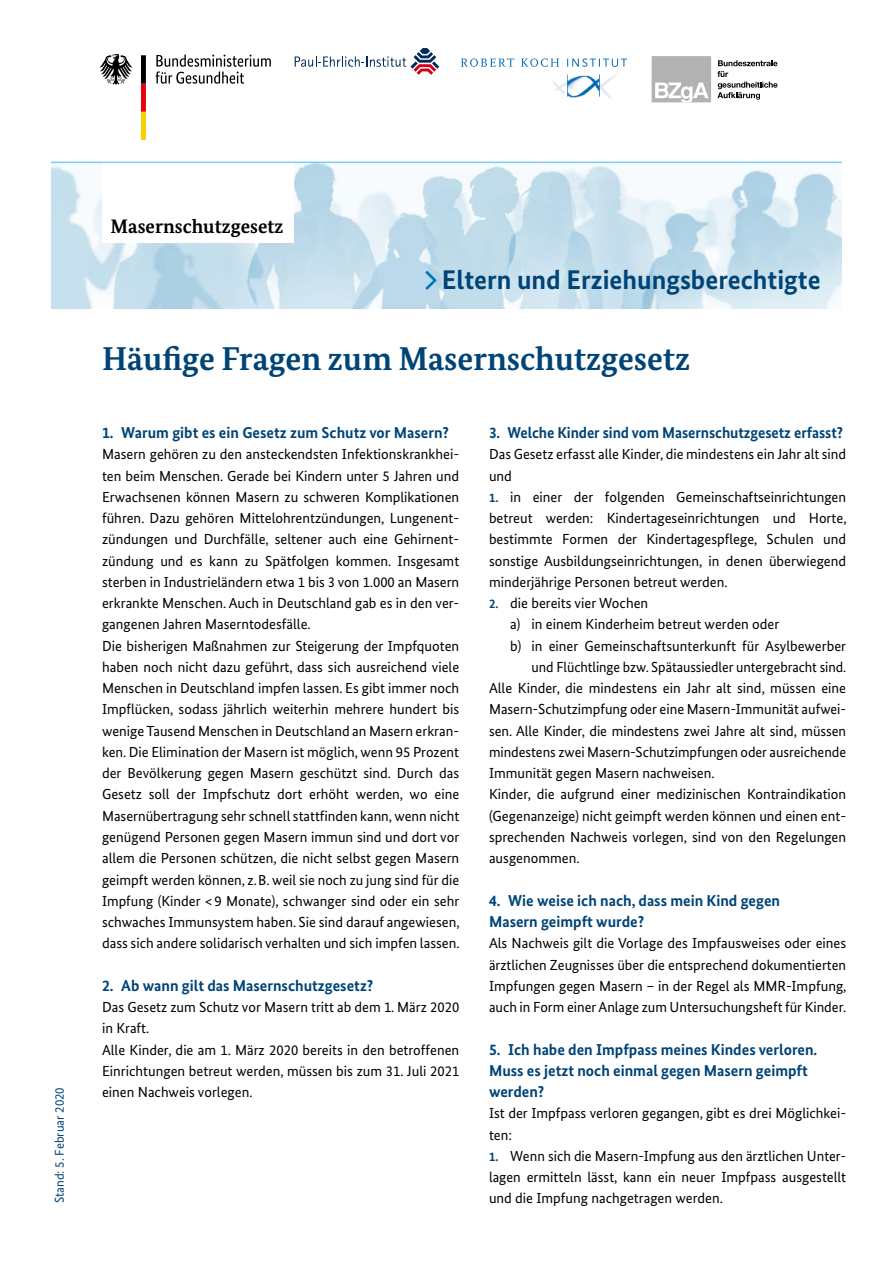
<style>
.page{position:relative;width:893px;height:1263px;background:#fff}
.page>*{position:absolute;margin:0;border:0;box-sizing:border-box;transform-origin:0 0}
.Titel{font:700 33px "Bundes Serif";color:#047}
.t1{font:700 27px "Bundes Sans";color:#047}
.t2{font:700 19.5px "Bundes Serif";color:#000}
.h3-nummeriert-Ebene_1{font:700 15.75px/21.3px "Bundes Sans";color:#047}
.t3{font:14.55px/21.3px "Bundes Sans";color:#000;text-align:justify}
.t4{font:12.75px "Bundes Sans";color:#047}
.s1{font-weight:700;font-size:12.75px;color:#047}
</style>
<div class="page">
<img style="left:51px;top:163px;width:791px;height:145px">
<svg style="left:156px;top:55px;width:115px;height:29px"></svg>
<svg style="left:99px;top:54px;width:33px;height:31px"></svg>
<svg style="left:141px;top:55px;width:5px;height:85px"></svg>
<div style="left:102px;top:162px;width:191px;height:81px;background:#fff"></div>
<hr style="left:51px;top:162px;width:791px;height:1px;background:#7dcef2">
<svg style="left:461px;top:58px;width:166px;height:9px"></svg>
<img style="left:552px;top:73px;width:67px;height:26px">
<svg style="left:717px;top:60px;width:61px;height:40px"></svg>
<div style="left:652px;top:56px;width:59px;height:46px;background:#b2b2b2"></div>
<svg style="left:655px;top:83px;width:54px;height:19px"></svg>
<svg style="left:295px;top:48px;width:144px;height:27px"></svg>
<svg style="left:425px;top:271px;width:12px;height:19px"></svg>
<p class="t4" style="left:52px;top:1203px;width:118px;rotate:-90deg">Stand: 5. Februar 2020</p>
<h3 class="t2" style="left:111px;top:215px;width:174px">Masernschutzgesetz</h3>
<h2 class="t1" style="left:442px;top:263px;width:380px">Eltern und Erziehungsberechtigte</h2>
<h1 class="Titel" style="left:102px;top:339px;width:589px">Häufige Fragen zum Masernschutzgesetz</h1>
<h2 class="h3-nummeriert-Ebene_1" style="left:102px;top:422px;width:348px">1. Warum gibt es ein Gesetz zum Schutz vor Masern?</h2>
<p class="t3" style="left:102px;top:443px;width:359px">Masern gehören zu den ansteckendsten Infektionskrankhei&shy;ten beim Menschen. Gerade bei Kindern unter 5 Jahren und Erwachsenen können Masern zu schweren Komplikationen führen. Dazu gehören Mittelohrentzündungen, Lungenent&shy;zündungen und Durchfälle, seltener auch eine Gehirnent&shy;zündung und es kann zu Spätfolgen kommen. Insgesamt sterben in Industrieländern etwa 1 bis 3 von 1.000 an Masern erkrankte Menschen. Auch in Deutschland gab es in den ver&shy;gangenen Jahren Maserntodesfälle.</p>
<p class="t3" style="left:102px;top:635px;width:359px">Die bisherigen Maßnahmen zur Steigerung der Impfquoten haben noch nicht dazu geführt, dass sich ausreichend viele Menschen in Deutschland impfen lassen. Es gibt immer noch Impflücken, sodass jährlich weiterhin mehrere hundert bis wenige Tausend Menschen in Deutschland an Masern erkran&shy;ken. Die Elimination der Masern ist möglich, wenn 95 Prozent der Bevölkerung gegen Masern geschützt sind. Durch das Gesetz soll der Impfschutz dort erhöht werden, wo eine Masernübertragung sehr schnell stattfinden kann, wenn nicht genügend Personen gegen Masern immun sind und dort vor allem die Personen schützen, die nicht selbst gegen Masern geimpft werden können, z.B. weil sie noch zu jung sind für die Impfung (Kinder &lt;9 Monate), schwanger sind oder ein sehr schwaches Immunsystem haben. Sie sind darauf angewiesen, dass sich andere solidarisch verhalten und sich impfen lassen.</p>
<h2 class="h3-nummeriert-Ebene_1" style="left:102px;top:974px;width:273px">2. Ab wann gilt das Masernschutzgesetz?</h2>
<p class="t3" style="left:102px;top:996px;width:359px">Das Gesetz zum Schutz vor Masern tritt ab dem 1. März 2020 in Kraft.</p>
<p class="t3" style="left:102px;top:1039px;width:359px">Alle Kinder, die am 1. März 2020 bereits in den betroffenen Einrichtungen betreut werden, müssen bis zum 31. Juli 2021 einen Nachweis vorlegen.</p>
<h2 class="h3-nummeriert-Ebene_1" style="left:489px;top:422px;width:356px">3. Welche Kinder sind vom Masernschutzgesetz erfasst?</h2>
<p class="t3" style="left:489px;top:443px;width:359px">Das Gesetz erfasst alle Kinder, die mindestens ein Jahr alt sind und</p>
<p class="t3" style="left:489px;top:486px;width:359px"><span class="s1">1.</span> in einer der folgenden Gemeinschaftseinrichtungen betreut werden: Kindertageseinrichtungen und Horte, bestimmte Formen der Kindertagespflege, Schulen und sonstige Ausbildungseinrichtungen, in denen überwiegend minderjährige Personen betreut werden.</p>
<p class="t3" style="left:489px;top:592px;width:161px"><span class="s1">2.</span> die bereits vier Wochen</p>
<p class="t3" style="left:510px;top:614px;width:271px">a) in einem Kinderheim betreut werden oder</p>
<p class="t3" style="left:510px;top:635px;width:337px;text-align:right">b) in einer Gemeinschaftsunterkunft für Asylbewerber und Flüchtlinge bzw. Spätaussiedler untergebracht sind.</p>
<p class="t3" style="left:489px;top:677px;width:359px">Alle Kinder, die mindestens ein Jahr alt sind, müssen eine Masern-Schutzimpfung oder eine Masern-Immunität aufwei&shy;sen. Alle Kinder, die mindestens zwei Jahre alt sind, müssen mindestens zwei Masern-Schutzimpfungen oder ausreichende Immunität gegen Masern nachweisen.</p>
<p class="t3" style="left:489px;top:784px;width:359px">Kinder, die aufgrund einer medizinischen Kontraindikation (Gegenanzeige) nicht geimpft werden können und einen ent&shy;sprechenden Nachweis vorlegen, sind von den Regelungen ausgenommen.</p>
<h2 class="h3-nummeriert-Ebene_1" style="left:489px;top:889px;width:293px">4. Wie weise ich nach, dass mein Kind gegen<br>Masern geimpft wurde?</h2>
<p class="t3" style="left:489px;top:932px;width:359px">Als Nachweis gilt die Vorlage des Impfausweises oder eines ärztlichen Zeugnisses über die entsprechend dokumentierten Impfungen gegen Masern – in der Regel als MMR-Impfung, auch in Form einer Anlage zum Untersuchungsheft für Kinder.</p>
<h2 class="h3-nummeriert-Ebene_1" style="left:489px;top:1038px;width:330px">5. Ich habe den Impfpass meines Kindes verloren.<br>Muss es jetzt noch einmal gegen Masern geimpft werden?</h2>
<p class="t3" style="left:489px;top:1102px;width:359px">Ist der Impfpass verloren gegangen, gibt es drei Möglichkei&shy;ten:</p>
<p class="t3" style="left:489px;top:1145px;width:359px"><span class="s1">1.</span> Wenn sich die Masern-Impfung aus den ärztlichen Unter&shy;lagen ermitteln lässt, kann ein neuer Impfpass ausgestellt und die Impfung nachgetragen werden.</p>
</div>
